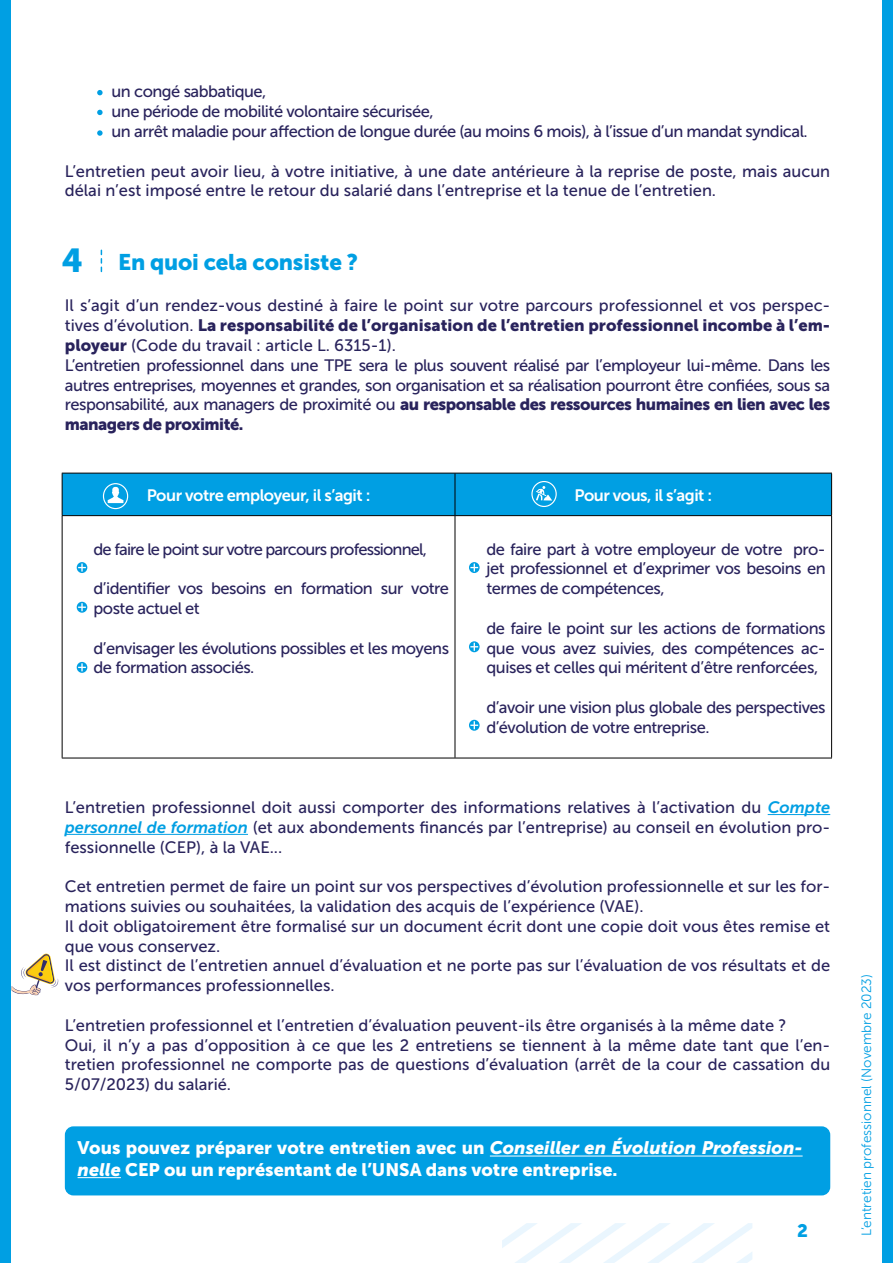
<style>
.page{position:relative;width:893px;height:1263px;background:#fff}
.page>*{position:absolute;margin:0;border:0;box-sizing:border-box;transform-origin:0 0}
.t1{font:22.5px "Museo Sans 900";letter-spacing:-.01em;color:#009fe3}
.t2{font:18px/21.6px "Museo Sans 900";color:#fff}
.t3{font:18px "Museo Sans 900";color:#009fe3}
.t4{font:16.5px/19.8px "Museo Sans 500";color:#29235c}
.t5{font:16.5px/19.8px "Museo Sans 500";letter-spacing:-.03em;color:#29235c}
.t6{font:16.5px/19.8px "Museo Sans 900";letter-spacing:-.015em;color:#29235c}
.t7{font:16.5px "Museo Sans 700";letter-spacing:-.03em;color:#fff}
.t8{font:16.5px "Museo Sans 500";letter-spacing:-.05em;color:#29235c}
.t9{font:13.5px "Museo Sans 300";color:#009fe3}
.s1{font-size:33px}
.s2{font-family:"Museo Sans 500"}
.s3{font-family:"Museo Sans 900"}
.s4{font-family:"Museo Sans 700";font-style:italic;color:#009fe3}
.s5{font-style:italic}
</style>
<div class="page">
<div style="left:0;top:0;width:11px;height:1263px;background:#009fe3"></div>
<div style="left:882px;top:0;width:11px;height:1263px;background:#009fe3"></div>
<svg style="left:502px;top:1223px;width:250px;height:40px"></svg>
<div style="left:65px;top:1126px;width:765px;height:69px;background:#009fe3;border-radius:9px"></div>
<svg style="left:97px;top:90px;width:6px;height:5px"></svg>
<svg style="left:97px;top:110px;width:6px;height:5px"></svg>
<svg style="left:97px;top:130px;width:6px;height:6px"></svg>
<svg style="left:101px;top:250px;width:1px;height:21px"></svg>
<hr style="left:62px;top:516px;width:1px;height:242px;background:#000">
<hr style="left:455px;top:516px;width:1px;height:242px;background:#000">
<hr style="left:831px;top:516px;width:1px;height:242px;background:#000">
<hr style="left:62px;top:758px;width:393px;height:1px;background:#000">
<hr style="left:455px;top:758px;width:377px;height:1px;background:#000">
<svg style="left:77px;top:562px;width:10px;height:11px"></svg>
<svg style="left:78px;top:563px;width:8px;height:8px"></svg>
<svg style="left:469px;top:562px;width:11px;height:11px"></svg>
<svg style="left:470px;top:563px;width:8px;height:8px"></svg>
<svg style="left:469px;top:641px;width:11px;height:11px"></svg>
<svg style="left:470px;top:643px;width:8px;height:8px"></svg>
<svg style="left:469px;top:720px;width:11px;height:11px"></svg>
<svg style="left:470px;top:721px;width:8px;height:8px"></svg>
<svg style="left:77px;top:602px;width:10px;height:11px"></svg>
<svg style="left:78px;top:603px;width:8px;height:8px"></svg>
<svg style="left:77px;top:662px;width:10px;height:11px"></svg>
<svg style="left:78px;top:663px;width:8px;height:8px"></svg>
<svg style="left:62px;top:473px;width:770px;height:43px;background:#039ada"></svg>
<hr style="left:768px;top:814px;width:62px;height:1px;background:#009fe3">
<hr style="left:65px;top:834px;width:183px;height:1px;background:#009fe3">
<svg style="left:12px;top:954px;width:46px;height:41px"></svg>
<hr style="left:490px;top:1155px;width:313px;height:1px;background:#fff">
<hr style="left:78px;top:1177px;width:43px;height:1px;background:#fff">
<p class="t5" style="left:112px;top:82px;width:698px">un congé sabbatique,<br>une période de mobilité volontaire sécurisée,<br>un arrêt maladie pour affection de longue durée (au moins 6 mois), à l’issue d’un mandat syndical.</p>
<p class="t4" style="left:65px;top:161px;width:767px">L’entretien peut avoir lieu, à votre initiative, à une date antérieure à la reprise de poste, mais aucun délai n’est imposé entre le retour du salarié dans l’entreprise et la tenue de l’entretien.</p>
<h1 class="t1" style="left:62px;top:250px;width:298px"><span class="s1">4</span> En quoi cela consiste ?</h1>
<p class="t4" style="left:65px;top:296px;width:767px">Il s’agit d’un rendez-vous destiné à faire le point sur votre parcours professionnel et vos perspec-</p>
<p class="t6" style="left:65px;top:315px;width:767px"><span class="s2">tives d’évolution.</span> La responsabilité de l’organisation de l’entretien professionnel incombe à l’em-</p>
<p class="t5" style="left:65px;top:335px;width:767px"><span class="s3">ployeur</span> (Code du travail : article L. 6315-1).<br>L’entretien professionnel dans une TPE sera le plus souvent réalisé par l’employeur lui-même. Dans les autres entreprises, moyennes et grandes, son organisation et sa réalisation pourront être confiées, sous sa</p>
<p class="t6" style="left:65px;top:395px;width:767px"><span class="s2">responsabilité, aux managers de proximité ou</span> au responsable des ressources humaines en lien avec les managers de proximité.</p>
<p class="t7" style="left:147px;top:486px;width:225px">Pour votre employeur, il s’agit :</p>
<p class="t7" style="left:574px;top:486px;width:139px">Pour vous, il s’agit :</p>
<p class="t8" style="left:94px;top:540px;width:335px">de faire le point sur votre parcours professionnel,</p>
<p class="t5" style="left:94px;top:579px;width:357px">d’identifier vos besoins en formation sur votre poste actuel et</p>
<p class="t5" style="left:94px;top:638px;width:357px">d’envisager les évolutions possibles et les moyens de formation associés.</p>
<p class="t4" style="left:486px;top:539px;width:341px;text-align:justify">de faire part à votre employeur de votre pro&shy;jet professionnel et d’exprimer vos besoins en termes de compétences,</p>
<p class="t4" style="left:486px;top:618px;width:341px;text-align:justify">de faire le point sur les actions de formations que vous avez suivies, des compétences ac&shy;quises et celles qui méritent d’être renforcées,</p>
<p class="t5" style="left:486px;top:697px;width:341px">d’avoir une vision plus globale des perspectives d’évolution de votre entreprise.</p>
<p class="t4" style="left:65px;top:797px;width:767px;text-align:justify">L’entretien professionnel doit aussi comporter des informations relatives à l’activation du <span class="s4">Compte personnel de formation</span> (et aux abondements financés par l’entreprise) au conseil en évolution pro&shy;fessionnelle (CEP), à la VAE...</p>
<p class="t4" style="left:65px;top:876px;width:767px">Cet entretien permet de faire un point sur vos perspectives d’évolution professionnelle et sur les for&shy;mations suivies ou souhaitées, la validation des acquis de l’expérience (VAE).<br>Il doit obligatoirement être formalisé sur un document écrit dont une copie doit vous êtes remise et que vous conservez.<br>Il est distinct de l’entretien annuel d’évaluation et ne porte pas sur l’évaluation de vos résultats et de vos performances professionnelles.</p>
<p class="t4" style="left:65px;top:1015px;width:767px">L’entretien professionnel et l’entretien d’évaluation peuvent-ils être organisés à la même date ?<br>Oui, il n’y a pas d’opposition à ce que les 2 entretiens se tiennent à la même date tant que l’en&shy;tretien professionnel ne comporte pas de questions d’évaluation (arrêt de la cour de cassation du 5/07/2023) du salarié.</p>
<p class="t2" style="left:78px;top:1137px;width:726px">Vous pouvez préparer votre entretien avec un <span class="s5">Conseiller en Évolution Profession&shy;nelle</span> CEP ou un représentant de l’UNSA dans votre entreprise.</p>
<p class="t3" style="left:797px;top:1220px;width:12px">2</p>
<p class="t9" style="left:859px;top:1236px;width:264px;rotate:-90deg">L’entretien professionnel (Novembre 2023)</p>
</div>
